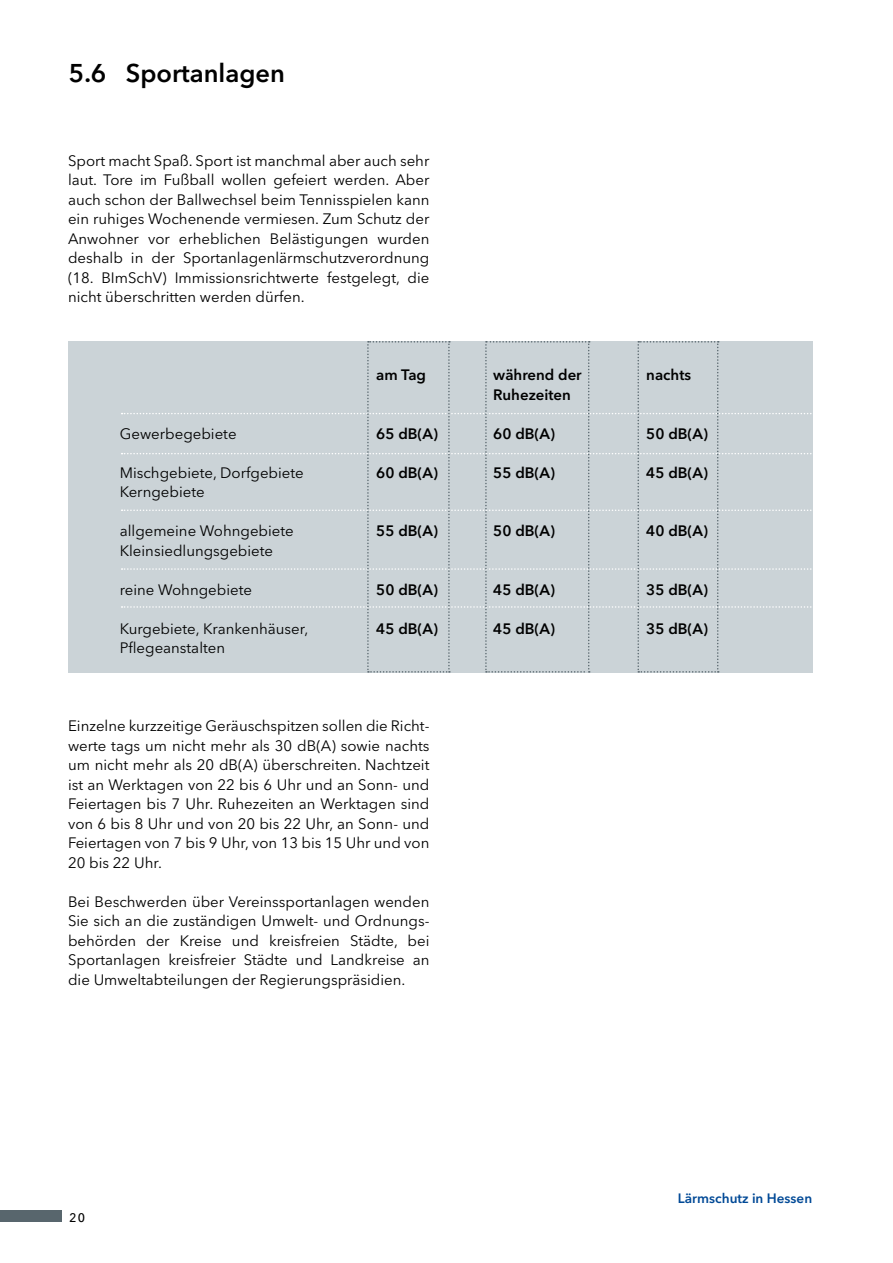
<style>
.page{position:relative;width:893px;height:1263px;background:#fff}
.page>*{position:absolute;margin:0;border:0;box-sizing:border-box;transform-origin:0 0}
.t1{font:600 25.5px "Avenir Next LT Pro";color:#000}
.t2{font:16.5px "Avenir Next LT Pro";color:#000}
.t3{font:15px/19.5px "Avenir Next LT Pro";color:#000;text-align:justify}
.t4{font:600 15px "Avenir Next LT Pro";color:#000}
.t5{font:600 13.5px "Avenir Next LT Pro";color:#004996}
</style>
<div class="page">
<div style="left:0;top:1211px;width:62px;height:11px;background:#58666d"></div>
<div style="left:68px;top:341px;width:744px;height:332px;background:#cbd3d7"></div>
<svg style="left:122px;top:341px;width:691px;height:332px"></svg>
<h2 class="t1" style="left:69px;top:58px;width:218px">5.6 Sportanlagen</h2>
<p class="t3" style="left:68px;top:150px;width:363px">Sport macht Spaß. Sport ist manchmal aber auch sehr laut. Tore im Fußball wollen gefeiert werden. Aber auch schon der Ballwechsel beim Tennisspielen kann ein ruhiges Wochenende vermiesen. Zum Schutz der Anwohner vor erheblichen Belästigungen wurden deshalb in der Sportanlagenlärmschutzverordnung (18. BImSchV) Immissionsrichtwerte festgelegt, die nicht überschritten werden dürfen.</p>
<p class="t4" style="left:376px;top:366px;width:51px">am Tag</p>
<p class="t4" style="left:493px;top:366px;width:90px">während der</p>
<p class="t4" style="left:646px;top:366px;width:46px">nachts</p>
<p class="t4" style="left:493px;top:385px;width:79px">Ruhezeiten</p>
<p class="t3" style="left:120px;top:423px;width:118px">Gewerbegebiete</p>
<p class="t4" style="left:376px;top:424px;width:63px">65 dB(A)</p>
<p class="t4" style="left:493px;top:424px;width:63px">60 dB(A)</p>
<p class="t4" style="left:646px;top:424px;width:63px">50 dB(A)</p>
<p class="t3" style="left:120px;top:462px;width:186px">Mischgebiete, Dorfgebiete</p>
<p class="t4" style="left:376px;top:463px;width:63px">60 dB(A)</p>
<p class="t4" style="left:493px;top:463px;width:63px">55 dB(A)</p>
<p class="t4" style="left:646px;top:463px;width:63px">45 dB(A)</p>
<p class="t3" style="left:120px;top:482px;width:86px">Kerngebiete</p>
<p class="t3" style="left:120px;top:521px;width:176px">allgemeine Wohngebiete</p>
<p class="t4" style="left:376px;top:522px;width:63px">55 dB(A)</p>
<p class="t4" style="left:493px;top:522px;width:63px">50 dB(A)</p>
<p class="t4" style="left:646px;top:522px;width:63px">40 dB(A)</p>
<p class="t3" style="left:120px;top:540px;width:155px">Kleinsiedlungsgebiete</p>
<p class="t3" style="left:120px;top:579px;width:134px">reine Wohngebiete</p>
<p class="t4" style="left:376px;top:580px;width:63px">50 dB(A)</p>
<p class="t4" style="left:493px;top:580px;width:63px">45 dB(A)</p>
<p class="t4" style="left:646px;top:580px;width:63px">35 dB(A)</p>
<p class="t3" style="left:120px;top:618px;width:190px">Kurgebiete, Krankenhäuser,</p>
<p class="t4" style="left:376px;top:619px;width:63px">45 dB(A)</p>
<p class="t4" style="left:493px;top:619px;width:63px">45 dB(A)</p>
<p class="t4" style="left:646px;top:619px;width:63px">35 dB(A)</p>
<p class="t3" style="left:120px;top:638px;width:107px">Pflegeanstalten</p>
<p class="t3" style="left:68px;top:716px;width:363px">Einzelne kurzzeitige Geräuschspitzen sollen die Richt&shy;werte tags um nicht mehr als 30 dB(A) sowie nachts um nicht mehr als 20 dB(A) überschreiten. Nachtzeit ist an Werktagen von 22 bis 6 Uhr und an Sonn- und Feiertagen bis 7 Uhr. Ruhezeiten an Werktagen sind von 6 bis 8 Uhr und von 20 bis 22 Uhr, an Sonn- und Feiertagen von 7 bis 9 Uhr, von 13 bis 15 Uhr und von 20 bis 22 Uhr.</p>
<p class="t3" style="left:68px;top:891px;width:363px">Bei Beschwerden über Vereinssportanlagen wenden Sie sich an die zuständigen Umwelt- und Ordnungs&shy;behörden der Kreise und kreisfreien Städte, bei Sportanlagen kreisfreier Städte und Landkreise an die Umweltabteilungen der Regierungspräsidien.</p>
<p class="t2" style="left:69px;top:1207px;width:18px">20</p>
<p class="t5" style="left:678px;top:1190px;width:136px">Lärmschutz in Hessen</p>
</div>
